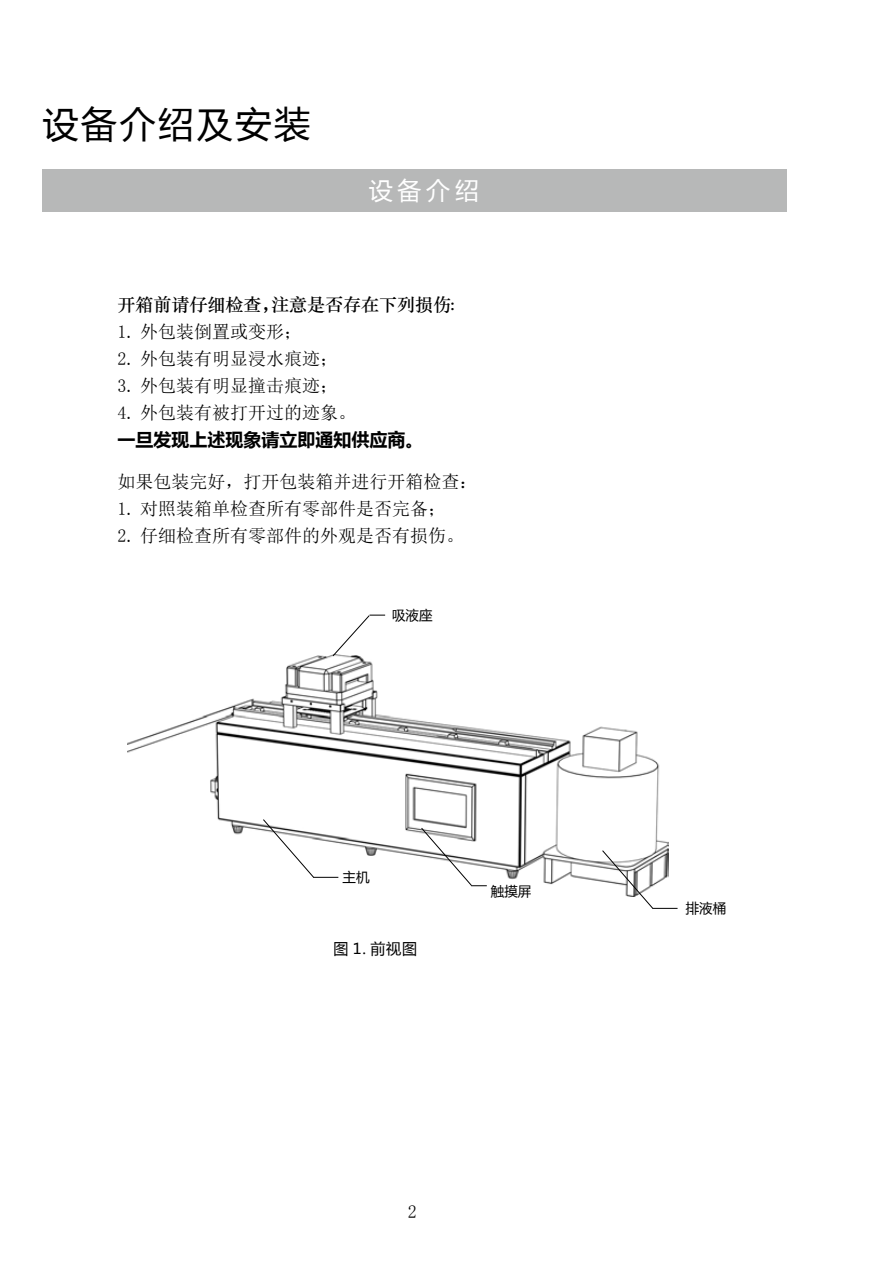
<style>
.page{position:relative;width:893px;height:1263px;background:#fff}
.page>*{position:absolute;margin:0;border:0;box-sizing:border-box;transform-origin:0 0}
.t1{font:36px "Microsoft Ya Hei";letter-spacing:.07em;color:#000}
.t2{font:24px "Microsoft Ya Hei";color:#fff}
.t3{font:18px "Sim Sun";color:#000}
.t4{font:18px "ST Zhongsong";color:#000}
.t5{font:700 18px "Microsoft Ya Hei";color:#000}
.t6{font:15px "Microsoft Ya Hei";color:#000}
.t7{font:13.5px "Microsoft Ya Hei";color:#000}
</style>
<div class="page">
<div style="left:43px;top:170px;width:744px;height:42px;background:#b7b8b8"></div>
<img style="left:127px;top:655px;width:541px;height:232px">
<svg style="left:332px;top:615px;width:53px;height:41px"></svg>
<svg style="left:602px;top:850px;width:75px;height:59px"></svg>
<svg style="left:263px;top:819px;width:75px;height:59px"></svg>
<svg style="left:421px;top:827px;width:66px;height:59px"></svg>
<h1 class="t1" style="left:43px;top:100px;width:269px">设备介绍及安装</h1>
<h2 class="t2" style="left:369px;top:174px;width:112px">设备介绍</h2>
<p class="t4" style="left:118px;top:292px;width:350px">开箱前请仔细检查，注意是否存在下列损伤：</p>
<p class="t3" style="left:118px;top:323px;width:186px">1. 外包装倒置或变形；</p>
<p class="t3" style="left:118px;top:350px;width:222px">2. 外包装有明显浸水痕迹；</p>
<p class="t3" style="left:118px;top:377px;width:222px">3. 外包装有明显撞击痕迹；</p>
<p class="t3" style="left:118px;top:404px;width:240px">4. 外包装有被打开过的迹象。</p>
<p class="t5" style="left:118px;top:427px;width:308px">一旦发现上述现象请立即通知供应商。</p>
<p class="t3" style="left:118px;top:472px;width:362px">如果包装完好，打开包装箱并进行开箱检查：</p>
<p class="t3" style="left:118px;top:499px;width:330px">1. 对照装箱单检查所有零部件是否完备；</p>
<p class="t3" style="left:118px;top:526px;width:348px">2. 仔细检查所有零部件的外观是否有损伤。</p>
<p class="t7" style="left:392px;top:606px;width:42px">吸液座</p>
<p class="t7" style="left:343px;top:868px;width:28px">主机</p>
<p class="t6" style="left:333px;top:938px;width:85px">图 1. 前视图</p>
<p class="t7" style="left:491px;top:882px;width:42px">触摸屏</p>
<p class="t3" style="left:408px;top:1203px;width:10px">2</p>
<p class="t7" style="left:686px;top:899px;width:42px">排液桶</p>
</div>
